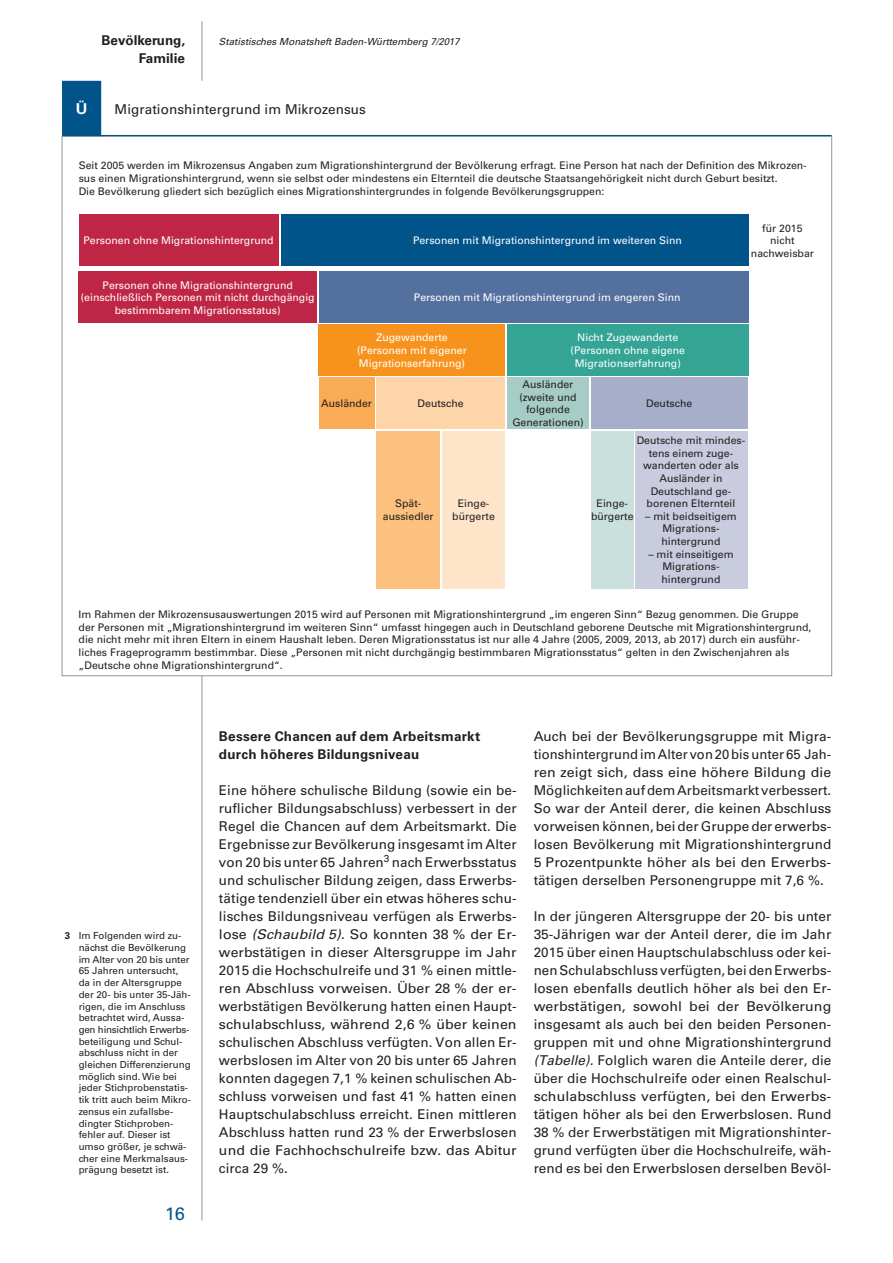
<style>
.page{position:relative;width:893px;height:1263px;background:#fff}
.page>*{position:absolute;margin:0;border:0;box-sizing:border-box;transform-origin:0 0}
.t1{font:18px "Univers";color:#01548a}
.t2{font:700 15px "Univers";color:#fff}
.t3{font:13.5px/18px "Univers";letter-spacing:.005em;color:#231f20;text-align:justify}
.t4{font:700 13.5px/18px "Univers";letter-spacing:.015em;color:#231f20}
.t5{font:10.5px/12.6px "Univers";color:#231f20;text-align:center}
.t6{font:10.5px/12.6px "Univers";color:#fff;text-align:center}
.t7{font:9.75px/11.7px "Univers";color:#231f20}
.t8{font:italic 9.75px "Univers";color:#231f20}
.s1{font-weight:700}
.s2{font-style:italic}
</style>
<div class="page">
<hr style="left:202px;top:21px;width:1px;height:1199px;background:#939598">
<div style="left:62px;top:136px;width:770px;height:540px;background:#fff;border:1px solid #939598"></div>
<div style="left:79px;top:215px;width:200px;height:51px;background:#bf2645"></div>
<div style="left:281px;top:215px;width:467px;height:51px;background:#01548a"></div>
<div style="left:79px;top:272px;width:238px;height:51px;background:#bf2645"></div>
<div style="left:319px;top:272px;width:429px;height:51px;background:#54709e"></div>
<div style="left:507px;top:324px;width:241px;height:52px;background:#34a495"></div>
<div style="left:63px;top:82px;width:768px;height:53px;background:#fff"></div>
<div style="left:62px;top:81px;width:770px;height:55px;border:2px solid #fff"></div>
<hr style="left:62px;top:135px;width:770px;height:1px;background:#01548a">
<div style="left:62px;top:81px;width:39px;height:55px;background:#01548a"></div>
<div style="left:319px;top:324px;width:186px;height:52px;background:#f7931d"></div>
<div style="left:591px;top:378px;width:156px;height:51px;background:#a6aec9"></div>
<div style="left:376px;top:378px;width:129px;height:51px;background:#fdd5a8"></div>
<div style="left:319px;top:378px;width:55px;height:51px;background:#faab55"></div>
<div style="left:442px;top:431px;width:63px;height:157px;background:#fee5ca"></div>
<div style="left:376px;top:431px;width:64px;height:157px;background:#fcc07f"></div>
<div style="left:507px;top:378px;width:82px;height:51px;background:#a6ccc6"></div>
<div style="left:635px;top:431px;width:112px;height:157px;background:#c8ccde"></div>
<div style="left:591px;top:431px;width:43px;height:157px;background:#cae0dc"></div>
<p class="t4" style="left:102px;top:31px;width:85px">Bevölkerung,</p>
<p class="t8" style="left:219px;top:35px;width:242px">Statistisches Monatsheft Baden-Württemberg 7/2017</p>
<p class="t4" style="left:139px;top:49px;width:47px">Familie</p>
<p class="t2" style="left:76px;top:100px;width:13px">Ü</p>
<p class="t3" style="left:115px;top:100px;width:253px">Migrationshintergrund im Mikrozensus</p>
<p class="t5" style="left:79px;top:159px;width:730px;text-align:left">Seit 2005 werden im Mikrozensus Angaben zum Migrationshintergrund der Bevölkerung erfragt. Eine Person hat nach der Definition des Mikrozen&shy;sus einen Migrationshintergrund, wenn sie selbst oder mindestens ein Elternteil die deutsche Staatsangehörigkeit nicht durch Geburt besitzt.<br>Die Bevölkerung gliedert sich bezüglich eines Migrationshintergrundes in folgende Bevölkerungsgruppen:</p>
<p class="t6" style="left:83px;top:234px;width:192px">Personen ohne Migrationshintergrund</p>
<p class="t6" style="left:413px;top:234px;width:270px">Personen mit Migrationshintergrund im weiteren Sinn</p>
<p class="t6" style="left:81px;top:279px;width:235px">Personen ohne Migrationshintergrund (einschließlich Personen mit nicht durchgängig bestimmbarem Migrationsstatus)</p>
<p class="t5" style="left:751px;top:222px;width:65px">für 2015 nicht nachweisbar</p>
<p class="t6" style="left:414px;top:291px;width:268px">Personen mit Migrationshintergrund im engeren Sinn</p>
<p class="t6" style="left:357px;top:331px;width:111px">Zugewanderte (Personen mit eigener<br>Migrationserfahrung)</p>
<p class="t5" style="left:321px;top:397px;width:52px">Ausländer</p>
<p class="t5" style="left:418px;top:397px;width:48px">Deutsche</p>
<p class="t6" style="left:571px;top:331px;width:116px">Nicht Zugewanderte (Personen ohne eigene<br>Migrationserfahrung)</p>
<p class="t5" style="left:512px;top:378px;width:73px">Ausländer (zweite und folgende<br>Generationen)</p>
<p class="t5" style="left:646px;top:397px;width:48px">Deutsche</p>
<p class="t5" style="left:637px;top:434px;width:110px">Deutsche mit mindes&shy;tens einem zuge&shy;wanderten oder als<br>Ausländer in<br>Deutschland ge&shy;borenen Elternteil</p>
<p class="t5" style="left:645px;top:510px;width:93px">– mit beidseitigem<br>Migrations&shy;hintergrund</p>
<p class="t5" style="left:648px;top:548px;width:87px">– mit einseitigem<br>Migrations&shy;hintergrund</p>
<p class="t5" style="left:79px;top:608px;width:734px;text-align:left">Im Rahmen der Mikrozensusauswertungen 2015 wird auf Personen mit Migrationshintergrund „im engeren Sinn“ Bezug genommen. Die Gruppe der Personen mit „Migrationshintergrund im weiteren Sinn“ umfasst hingegen auch in Deutschland geborene Deutsche mit Migrationshintergrund, die nicht mehr mit ihren Eltern in einem Haushalt leben. Deren Migrationsstatus ist nur alle 4 Jahre (2005, 2009, 2013, ab 2017) durch ein ausführ&shy;liches Frageprogramm bestimmbar. Diese „Personen mit nicht durchgängig bestimmbaren Migrationsstatus“ gelten in den Zwischenjahren als „Deutsche ohne Migrationshintergrund“.</p>
<p class="t5" style="left:383px;top:497px;width:52px">Spät&shy;aussiedler</p>
<p class="t5" style="left:452px;top:497px;width:44px">Einge&shy;bürgerte</p>
<p class="t5" style="left:591px;top:497px;width:44px">Einge&shy;bürgerte</p>
<p class="t7" style="left:79px;top:930px;width:114px;text-indent:-14px"><span class="s1">3</span> Im Folgenden wird zu&shy;nächst die Bevölkerung im Alter von 20 bis unter<br>65 Jahren untersucht, da in der Altersgruppe der 20- bis unter 35-Jäh&shy;rigen, die im Anschluss betrachtet wird, Aussa&shy;gen hinsichtlich Erwerbs&shy;beteiligung und Schul&shy;abschluss nicht in der gleichen Differenzierung möglich sind. Wie bei jeder Stichprobenstatis&shy;tik tritt auch beim Mikro&shy;zensus ein zufallsbe&shy;dingter Stichproben&shy;fehler auf. Dieser ist umso größer, je schwä&shy;cher eine Merkmalsaus&shy;prägung besetzt ist.</p>
<h1 class="t1" style="left:165px;top:1203px;width:21px">16</h1>
<p class="t4" style="left:219px;top:727px;width:263px">Bessere Chancen auf dem Arbeitsmarkt durch höheres Bildungsniveau</p>
<p class="t3" style="left:219px;top:781px;width:299px">Eine höhere schulische Bildung (sowie ein be&shy;ruflicher Bildungsabschluss) verbessert in der Regel die Chancen auf dem Arbeitsmarkt. Die Ergebnisse zur Bevölkerung insgesamt im Alter von 20 bis unter 65 Jahren<sup>3</sup> nach Erwerbsstatus und schulischer Bildung zeigen, dass Erwerbs&shy;tätige tendenziell über ein etwas höheres schu&shy;lisches Bildungsniveau verfügen als Erwerbs&shy;lose <span class="s2">(Schaubild 5).</span> So konnten 38 % der Er&shy;werbstätigen in dieser Altersgruppe im Jahr 2015 die Hochschulreife und 31 % einen mittle&shy;ren Abschluss vorweisen. Über 28 % der er&shy;werbstätigen Bevölkerung hatten einen Haupt&shy;schulabschluss, während 2,6 % über keinen schulischen Abschluss verfügten. Von allen Er&shy;werbslosen im Alter von 20 bis unter 65 Jahren konnten dagegen 7,1 % keinen schulischen Ab&shy;schluss vorweisen und fast 41 % hatten einen Hauptschulabschluss erreicht. Einen mittleren Abschluss hatten rund 23 % der Erwerbslosen und die Fachhochschulreife bzw. das Abitur circa 29 %.</p>
<p class="t3" style="left:534px;top:727px;width:299px">Auch bei der Bevölkerungsgruppe mit Migra&shy;tionshintergrund im Alter von 20 bis unter 65 Jah&shy;ren zeigt sich, dass eine höhere Bildung die Möglichkeiten auf dem Arbeitsmarkt verbessert.<br>So war der Anteil derer, die keinen Abschluss vorweisen können, bei der Gruppe der erwerbs&shy;losen Bevölkerung mit Migrationshintergrund 5 Prozentpunkte höher als bei den Erwerbs&shy;tätigen derselben Personengruppe mit 7,6 %.</p>
<p class="t3" style="left:534px;top:907px;width:299px">In der jüngeren Altersgruppe der 20- bis unter 35-Jährigen war der Anteil derer, die im Jahr 2015 über einen Hauptschulabschluss oder kei&shy;nen Schulabschluss verfügten, bei den Erwerbs&shy;losen ebenfalls deutlich höher als bei den Er&shy;werbstätigen, sowohl bei der Bevölkerung insgesamt als auch bei den beiden Personen&shy;gruppen mit und ohne Migrationshintergrund <span class="s2">(Tabelle).</span> Folglich waren die Anteile derer, die über die Hochschulreife oder einen Realschul&shy;schulabschluss verfügten, bei den Erwerbs&shy;tätigen höher als bei den Erwerbslosen. Rund 38 % der Erwerbstätigen mit Migrationshinter&shy;grund verfügten über die Hochschulreife, wäh&shy;rend es bei den Erwerbslosen derselben Bevöl-</p>
</div>
